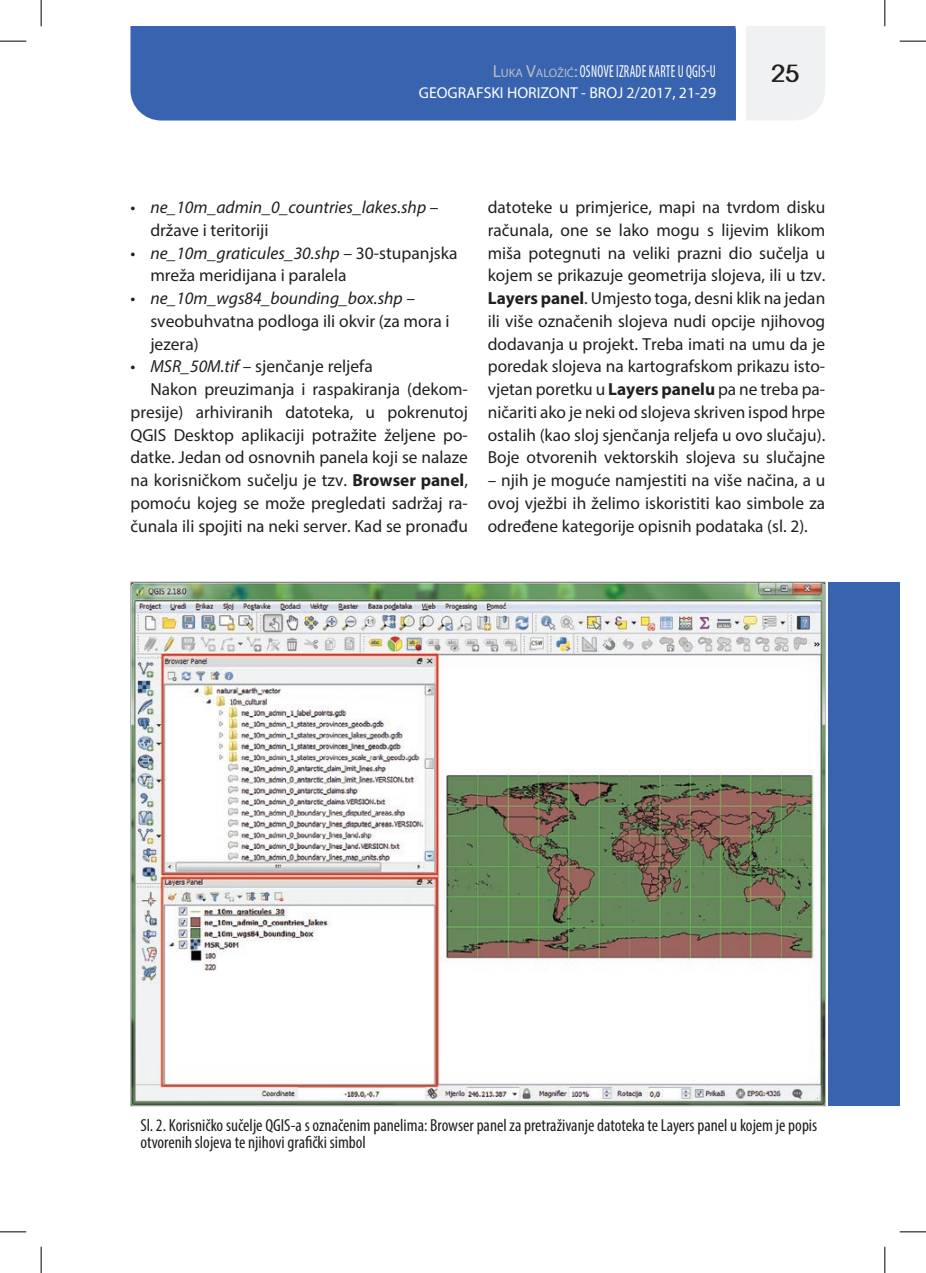
<style>
.page{position:relative;width:926px;height:1273px;background:#fff}
.page>*{position:absolute;margin:0;border:0;box-sizing:border-box;transform-origin:0 0}
.t1{font:700 26.25px "Avant Garde";color:#231f20}
.t2{font:17.5px/22.8px "Myriad Pro";color:#231f20}
.t3{font:condensed 17.5px/17.5px "Myriad Pro";color:#231f20}
.t4{font:italic 17.5px/22.8px "Myriad Pro";color:#231f20}
.t5{font:condensed 17.5px "Myriad Pro";letter-spacing:.02em;color:#fff;scale:.75 1}
.t6{font:15.75px "Myriad Pro";color:#fff}
.s1{font-stretch:normal;color:#bcbdc0}
.s2{font-stretch:normal;font-size:12.25px;color:#bcbdc0}
.s3{font-style:normal}
.s4{font-style:italic}
.s5{font-weight:700}
</style>
<div class="page">
<div style="left:746px;top:26px;width:79px;height:94px;background:#f0f1f2"></div>
<div style="left:130px;top:26px;width:606px;height:95px;background:#3863af"></div>
<div style="left:827px;top:582px;width:72px;height:524px;background:#3863af"></div>
<img style="left:132px;top:584px;width:691px;height:520px">
<svg style="left:0;top:41px;width:26px;height:1px"></svg>
<svg style="left:899px;top:41px;width:27px;height:1px"></svg>
<svg style="left:0;top:1231px;width:26px;height:1px"></svg>
<svg style="left:899px;top:1231px;width:27px;height:1px"></svg>
<svg style="left:41px;top:0;width:1px;height:26px"></svg>
<svg style="left:41px;top:1247px;width:1px;height:26px"></svg>
<svg style="left:884px;top:0;width:1px;height:26px"></svg>
<svg style="left:884px;top:1247px;width:1px;height:26px"></svg>
<p class="t5" style="left:492px;top:60px;width:299px"><span class="s1">L</span><span class="s2">UKA</span> <span class="s1">V</span><span class="s2">ALOŽIĆ</span><span class="s1">:</span>OSNOVE IZRADE KARTE U QGIS-U</p>
<p class="t6" style="left:419px;top:83px;width:299px">GEOGRAFSKI HORIZONT - BROJ 2/2017, 21-29</p>
<h1 class="t1" style="left:771px;top:62px;width:30px">25</h1>
<p class="t4" style="left:150px;top:195px;width:290px;text-indent:-20px"><span class="s3">•</span> ne_10m_admin_0_countries_lakes.shp <span class="s3">– države i teritoriji</span></p>
<p class="t2" style="left:150px;top:241px;width:309px;text-indent:-20px">• <span class="s4">ne_10m_graticules_30.shp</span> – 30-stupanjska mreža meridijana i paralela</p>
<p class="t2" style="left:150px;top:286px;width:301px;text-indent:-20px">• <span class="s4">ne_10m_wgs84_bounding_box.shp</span> – sveobuhvatna podloga ili okvir (za mora i jezera)</p>
<p class="t2" style="left:130px;top:355px;width:244px">• <span class="s4">MSR_50M.tif</span> – sjenčanje reljefa</p>
<p class="t2" style="left:150px;top:377px;width:319px">Nakon preuzimanja i raspakiranja (dekom-</p>
<p class="t2" style="left:130px;top:400px;width:339px">presije) arhiviranih datoteka, u pokrenutoj</p>
<p class="t2" style="left:130px;top:423px;width:339px">QGIS Desktop aplikaciji potražite željene po-</p>
<p class="t2" style="left:130px;top:446px;width:339px">datke. Jedan od osnovnih panela koji se nalaze</p>
<p class="t2" style="left:130px;top:468px;width:339px">na korisničkom sučelju je tzv. <span class="s5">Browser panel</span>,</p>
<p class="t2" style="left:130px;top:491px;width:339px">pomoću kojeg se može pregledati sadržaj ra-</p>
<p class="t2" style="left:130px;top:514px;width:339px">čunala ili spojiti na neki server. Kad se pronađu</p>
<p class="t2" style="left:488px;top:195px;width:339px;text-align:justify">datoteke u primjerice, mapi na tvrdom disku računala, one se lako mogu s lijevim klikom miša potegnuti na veliki prazni dio sučelja u kojem se prikazuje geometrija slojeva, ili u tzv.<br><span class="s5">Layerspanel</span>. Umjesto toga, desni klik na jedan ili više označenih slojeva nudi opcije njihovog dodavanja u projekt. Treba imati na umu da je poredak slojeva na kartografskom prikazu isto&shy;vjetan poretku u <span class="s5">Layers panelu</span> pa ne treba pa&shy;ničariti ako je neki od slojeva skriven ispod hrpe ostalih (kao sloj sjenčanja reljefa u ovo slučaju).<br>Boje otvorenih vektorskih slojeva su slučajne</p>
<p class="t2" style="left:488px;top:468px;width:339px;text-align:justify">– njih je moguće namjestiti na više načina, a u ovoj vježbi ih želimo iskoristiti kao simbole za određene kategorije opisnih podataka (sl. 2).</p>
<p class="t3" style="left:140px;top:1116px;width:678px">Sl. 2. Korisničko sučelje QGIS-a s označenim panelima: Browser panel za pretraživanje datoteka te Layers panel u kojem je popis otvorenih slojeva te njihovi grafički simbol</p>
</div>
